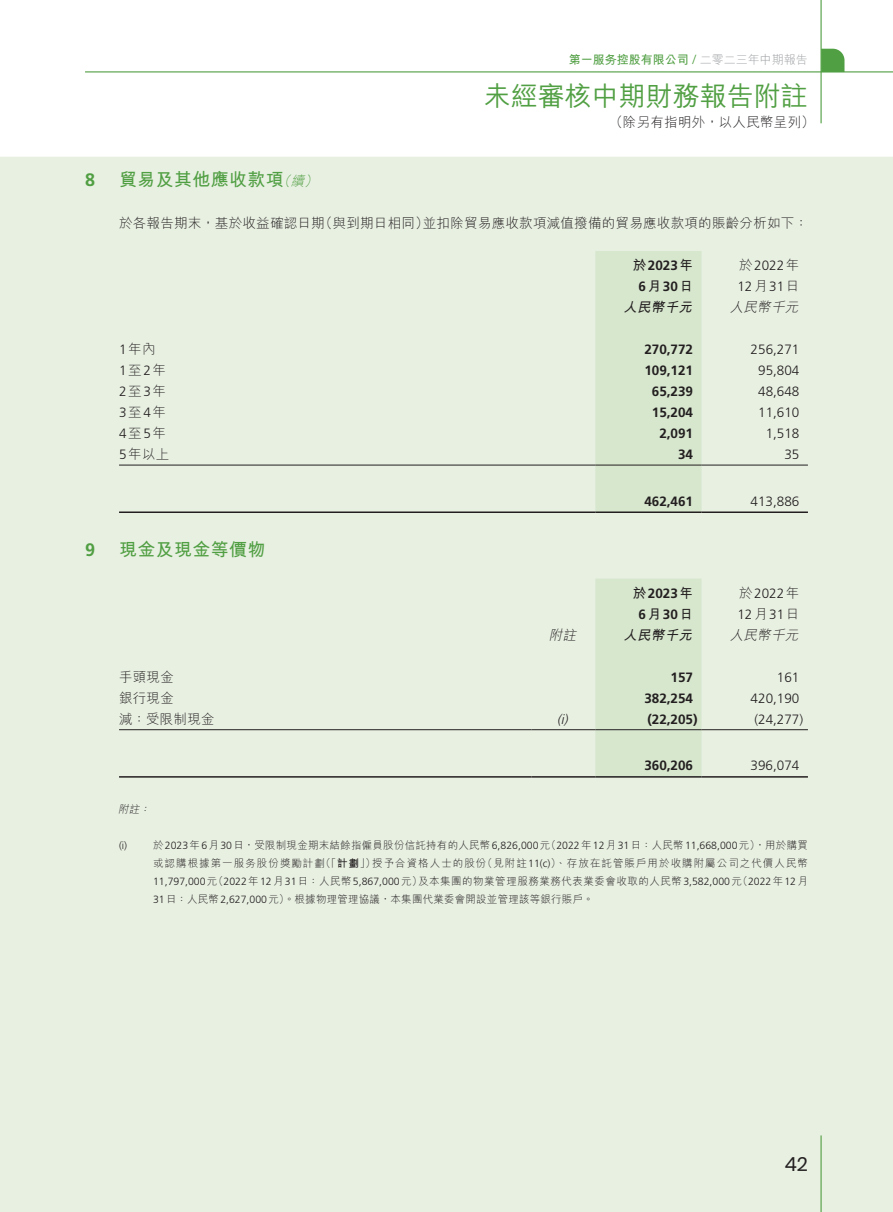
<style>
.page{position:relative;width:893px;height:1212px;background:#fff}
.page>*{position:absolute;margin:0;border:0;box-sizing:border-box;transform-origin:0 0}
.t1{font:500 27px "M Hei HK";color:#519f43}
.t2{font:19.5px "Poppins";color:#231f20}
.t3{font:700 18px "M Hei HK";letter-spacing:.02em;color:#519f43}
.t4{font:700 18px "Frutiger LT Std";color:#519f43}
.t5{font:300 13.5px/21px "Frutiger LT Std";color:#231f20}
.t6{font:300 13.5px "M Hei HK";letter-spacing:.02em;color:#231f20}
.t7{font:700 13.5px/21px "Frutiger LT Std";color:#231f20;text-align:center}
.t8{font:italic 300 13.5px "M Hei HK";color:#231f20}
.t9{font:italic 700 13.5px "M Hei HK";color:#231f20}
.t10{font:italic 300 13.5px "M Hei HK";color:#519f43}
.t11{font:italic 300 13.5px "Frutiger LT Std";color:#231f20}
.t12{font:700 12px "M Hei HK";color:#519f43}
.t13{font:300 10.5px "M Hei HK";letter-spacing:.025em;color:#231f20}
.t14{font:300 10.5px "M Hei HK";letter-spacing:.1em;color:#231f20}
.t15{font:300 10.5px "M Hei HK";letter-spacing:.05em;color:#231f20}
.t16{font:300 10.5px "M Hei HK";letter-spacing:.02em;color:#231f20}
.t17{font:300 10.5px "Frutiger LT Std";color:#231f20}
.t18{font:italic 300 10.5px "M Hei HK";color:#231f20}
.s1{font-family:"Century Gothic";font-weight:400;font-size:11.25px}
.s2{font-weight:300;color:#9d9fa2}
.s3{font-family:"M Hei HK"}
.s4{font-family:"Frutiger LT Std"}
.s5{font-weight:700}
</style>
<div class="page">
<div style="left:0;top:157px;width:893px;height:1055px;background:#e8f0e2"></div>
<svg style="left:822px;top:49px;width:22px;height:22px"></svg>
<hr style="left:85px;top:71px;width:808px;height:1px;background:#519f43">
<hr style="left:820px;top:0;width:2px;height:123px;background:#519f43">
<hr style="left:820px;top:1135px;width:2px;height:77px;background:#519f43">
<div style="left:595px;top:251px;width:107px;height:260px;background:#d7e7ce"></div>
<hr style="left:119px;top:465px;width:476px;height:1px;background:#231f20">
<hr style="left:595px;top:465px;width:107px;height:1px;background:#231f20">
<hr style="left:702px;top:465px;width:106px;height:1px;background:#231f20">
<hr style="left:119px;top:511px;width:476px;height:2px;background:#231f20">
<hr style="left:595px;top:511px;width:107px;height:2px;background:#231f20">
<hr style="left:702px;top:511px;width:106px;height:2px;background:#231f20">
<div style="left:595px;top:578px;width:107px;height:198px;background:#d7e7ce"></div>
<hr style="left:119px;top:729px;width:412px;height:1px;background:#231f20">
<hr style="left:531px;top:729px;width:64px;height:1px;background:#231f20">
<hr style="left:595px;top:729px;width:107px;height:1px;background:#231f20">
<hr style="left:702px;top:729px;width:106px;height:1px;background:#231f20">
<hr style="left:119px;top:776px;width:412px;height:2px;background:#231f20">
<hr style="left:531px;top:776px;width:64px;height:2px;background:#231f20">
<hr style="left:595px;top:776px;width:107px;height:2px;background:#231f20">
<hr style="left:702px;top:776px;width:106px;height:2px;background:#231f20">
<h3 class="t4" style="left:85px;top:169px;width:12px">8</h3>
<h3 class="t4" style="left:85px;top:539px;width:12px">9</h3>
<p class="t12" style="left:569px;top:51px;width:241px">第一服务控股有限公司 <span class="s1">/</span> <span class="s2">二零二三年中期報告</span></p>
<h3 class="t3" style="left:119px;top:166px;width:166px">貿易及其他應收款項</h3>
<p class="t10" style="left:291px;top:174px;width:18px">續</p>
<p class="t10" style="left:277px;top:174px;width:18px">（</p>
<p class="t10" style="left:304px;top:174px;width:18px">(</p>
<h1 class="t1" style="left:484px;top:77px;width:325px">未經審核中期財務報告附註</h1>
<p class="t6" style="left:609px;top:115px;width:207px">（除另有指明外，以人民幣呈列(</p>
<p class="t6" style="left:319px;top:216px;width:111px">（與到期日相同）</p>
<p class="t6" style="left:119px;top:216px;width:207px">於各報告期末，基於收益確認日期</p>
<p class="t6" style="left:423px;top:216px;width:387px">並扣除貿易應收款項減值撥備的貿易應收款項的賬齡分析如下：</p>
<p class="t7" style="left:633px;top:255px;width:62px"><span class="s3">於</span>2023<span class="s3">年<br></span>6<span class="s3">月</span>30<span class="s3">日</span></p>
<p class="t5" style="left:737px;top:255px;width:64px"><span class="s3">於</span>2022<span class="s3">年<br></span>12<span class="s3">月</span>31<span class="s3">日</span></p>
<p class="t8" style="left:730px;top:300px;width:73px">人民幣千元</p>
<p class="t9" style="left:623px;top:297px;width:74px">人民幣千元</p>
<p class="t6" style="left:119px;top:342px;width:38px"><span class="s4">1</span>年內</p>
<p class="t7" style="left:644px;top:339px;width:50px">270,772</p>
<p class="t5" style="left:751px;top:339px;width:50px">256,271</p>
<p class="t5" style="left:119px;top:360px;width:49px">1<span class="s3">至</span>2<span class="s3">年</span></p>
<p class="t7" style="left:644px;top:360px;width:50px">109,121</p>
<p class="t5" style="left:758px;top:360px;width:43px">95,804</p>
<p class="t5" style="left:119px;top:381px;width:49px">2<span class="s3">至</span>3<span class="s3">年</span></p>
<p class="t7" style="left:652px;top:381px;width:43px">65,239</p>
<p class="t5" style="left:758px;top:381px;width:43px">48,648</p>
<p class="t5" style="left:119px;top:402px;width:49px">3<span class="s3">至</span>4<span class="s3">年</span></p>
<p class="t7" style="left:652px;top:402px;width:43px">15,204</p>
<p class="t5" style="left:758px;top:402px;width:43px">11,610</p>
<p class="t5" style="left:119px;top:423px;width:49px">4<span class="s3">至</span>5<span class="s3">年</span></p>
<p class="t7" style="left:659px;top:423px;width:35px">2,091</p>
<p class="t5" style="left:766px;top:423px;width:35px">1,518</p>
<p class="t6" style="left:119px;top:447px;width:52px"><span class="s4">5</span>年以上</p>
<p class="t7" style="left:678px;top:444px;width:17px">34</p>
<p class="t5" style="left:784px;top:444px;width:17px">35</p>
<p class="t7" style="left:644px;top:491px;width:50px">462,461</p>
<p class="t5" style="left:751px;top:491px;width:50px">413,886</p>
<h3 class="t3" style="left:119px;top:536px;width:148px">現金及現金等價物</h3>
<p class="t8" style="left:549px;top:628px;width:32px">附註</p>
<p class="t7" style="left:633px;top:583px;width:62px"><span class="s3">於</span>2023<span class="s3">年<br></span>6<span class="s3">月</span>30<span class="s3">日</span></p>
<p class="t5" style="left:737px;top:583px;width:64px"><span class="s3">於</span>2022<span class="s3">年<br></span>12<span class="s3">月</span>31<span class="s3">日</span></p>
<p class="t8" style="left:730px;top:628px;width:73px">人民幣千元</p>
<p class="t9" style="left:623px;top:625px;width:74px">人民幣千元</p>
<p class="t6" style="left:119px;top:670px;width:56px">手頭現金</p>
<p class="t7" style="left:671px;top:667px;width:24px">157</p>
<p class="t5" style="left:777px;top:667px;width:24px">161</p>
<p class="t6" style="left:119px;top:691px;width:56px">銀行現金</p>
<p class="t7" style="left:644px;top:688px;width:50px">382,254</p>
<p class="t5" style="left:751px;top:688px;width:50px">420,190</p>
<p class="t6" style="left:119px;top:712px;width:97px">減：受限制現金</p>
<p class="t11" style="left:557px;top:711px;width:15px">(i(</p>
<p class="t7" style="left:647px;top:709px;width:52px">)22,205(</p>
<p class="t5" style="left:754px;top:709px;width:50px">)24,277(</p>
<p class="t7" style="left:644px;top:755px;width:50px">360,206</p>
<p class="t5" style="left:751px;top:755px;width:50px">396,074</p>
<p class="t18" style="left:118px;top:804px;width:25px">附註</p>
<p class="t18" style="left:139px;top:804px;width:14px">：</p>
<p class="t17" style="left:119px;top:840px;width:10px">) i(</p>
<p class="t13" style="left:153px;top:840px;width:656px">於<span class="s4">2023</span>年<span class="s4">6</span>月<span class="s4">30</span>日，受限制現金期末結餘指僱員股份信託持有的人民幣<span class="s4">6,826,000</span> （元 <span class="s4">2022</span>年<span class="s4">12</span>月<span class="s4">31</span>日：人民幣<span class="s4">11,668,000</span>元，）用於購買</p>
<p class="t15" style="left:321px;top:858px;width:57px">（「<span class="s5">計劃</span>」）</p>
<p class="t14" style="left:482px;top:858px;width:327px">（見附註<span class="s4">11 c( )</span>）、存放在託管賬戶用於收購附屬公司之代價人民幣</p>
<p class="t14" style="left:153px;top:858px;width:173px">或認購根據第一服务股份獎勵計劃</p>
<p class="t14" style="left:372px;top:858px;width:116px">授予合資格人士的股份</p>
<p class="t17" style="left:153px;top:876px;width:271px">11,797,000 <span class="s3">（元</span> 2022<span class="s3">年</span>12<span class="s3">月</span>31<span class="s3">日：人民幣</span>5,867,000<span class="s3">元）</span></p>
<p class="t16" style="left:153px;top:894px;width:442px"><span class="s4">31</span>日：人民幣<span class="s4">2,627,000</span>元）。根據物理管理協議，本集團代業委會開設並管理該等銀行賬戶。</p>
<p class="t15" style="left:418px;top:876px;width:391px">及本集團的物業管理服務業務代表業委會收取的人民幣<span class="s4">3,582,000</span> （元 <span class="s4">2022</span>年<span class="s4">12</span>月</p>
<h2 class="t2" style="left:785px;top:1153px;width:25px">42</h2>
</div>
